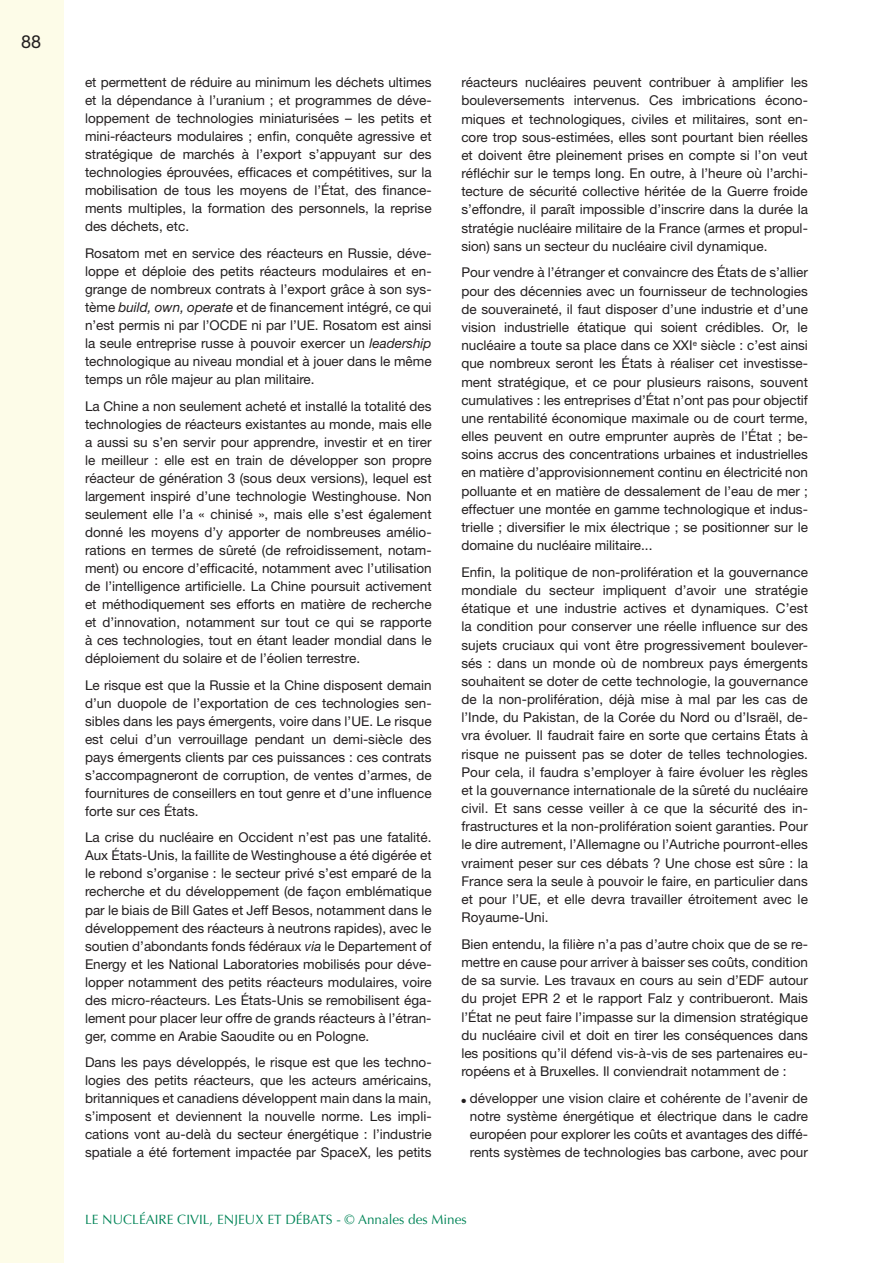
<style>
.page{position:relative;width:893px;height:1263px;background:#fff}
.page>*{position:absolute;margin:0;border:0;box-sizing:border-box;transform-origin:0 0}
.t1{font:18px "Helvetica Neue";color:#231f20}
.texte_courant{font:13.5px/18.1px "Helvetica Neue";color:#231f20;text-align:justify}
.t2{font:13.5px "Optima";color:#008457}
.s1{font-style:italic}
</style>
<div class="page">
<div style="left:0;top:0;width:64px;height:1263px;background:#fdfce8"></div>
<p class="t1" style="left:21px;top:31px;width:22px">88</p>
<p class="texte_courant" style="left:85px;top:73px;width:348px">et permettent de réduire au minimum les déchets ultimes et la dépendance à l’uranium ; et programmes de déve&shy;loppement de technologies miniaturisées – les petits et mini-réacteurs modulaires ; enfin, conquête agressive et stratégique de marchés à l’export s’appuyant sur des technologies éprouvées, efficaces et compétitives, sur la mobilisation de tous les moyens de l’État, des finance&shy;ments multiples, la formation des personnels, la reprise des déchets, etc.</p>
<p class="texte_courant" style="left:85px;top:244px;width:348px">Rosatom met en service des réacteurs en Russie, déve&shy;loppe et déploie des petits réacteurs modulaires et en&shy;grange de nombreux contrats à l’export grâce à son sys&shy;tème <span class="s1">build, own, operate</span> et de financement intégré, ce qui n’est permis ni par l’OCDE ni par l’UE. Rosatom est ainsi la seule entreprise russe à pouvoir exercer un <span class="s1">leadership </span>technologique au niveau mondial et à jouer dans le même temps un rôle majeur au plan militaire.</p>
<p class="texte_courant" style="left:85px;top:397px;width:348px">La Chine a non seulement acheté et installé la totalité des technologies de réacteurs existantes au monde, mais elle a aussi su s’en servir pour apprendre, investir et en tirer le meilleur : elle est en train de développer son propre réacteur de génération 3 (sous deux versions), lequel est largement inspiré d’une technologie Westinghouse. Non seulement elle l’a « chinisé », mais elle s’est également donné les moyens d’y apporter de nombreuses amélio&shy;rations en termes de sûreté (de refroidissement, notam&shy;ment) ou encore d’efficacité, notamment avec l’utilisation de l’intelligence artificielle. La Chine poursuit activement et méthodiquement ses efforts en matière de recherche et d’innovation, notamment sur tout ce qui se rapporte à ces technologies, tout en étant leader mondial dans le déploiement du solaire et de l’éolien terrestre.</p>
<p class="texte_courant" style="left:85px;top:676px;width:348px">Le risque est que la Russie et la Chine disposent demain d’un duopole de l’exportation de ces technologies sen&shy;sibles dans les pays émergents, voire dans l’UE. Le risque est celui d’un verrouillage pendant un demi-siècle des pays émergents clients par ces puissances : ces contrats s’accompagneront de corruption, de ventes d’armes, de fournitures de conseillers en tout genre et d’une influence forte sur ces États.</p>
<p class="texte_courant" style="left:85px;top:828px;width:348px">La crise du nucléaire en Occident n’est pas une fatalité.<br>Aux États-Unis, la faillite de Westinghouse a été digérée et le rebond s’organise : le secteur privé s’est emparé de la recherche et du développement (de façon emblématique par le biais de Bill Gates et Jeff Besos, notamment dans le développement des réacteurs à neutrons rapides), avec le soutien d’abondants fonds fédéraux <span class="s1">via</span> le Departement of Energy et les National Laboratories mobilisés pour déve&shy;lopper notamment des petits réacteurs modulaires, voire des micro-réacteurs. Les États-Unis se remobilisent éga&shy;lement pour placer leur offre de grands réacteurs à l’étran&shy;ger, comme en Arabie Saoudite ou en Pologne.</p>
<p class="texte_courant" style="left:85px;top:1053px;width:348px">Dans les pays développés, le risque est que les techno&shy;logies des petits réacteurs, que les acteurs américains, britanniques et canadiens développent main dans la main, s’imposent et deviennent la nouvelle norme. Les impli&shy;cations vont au-delà du secteur énergétique : l’industrie spatiale a été fortement impactée par SpaceX, les petits</p>
<p class="texte_courant" style="left:461px;top:73px;width:348px">réacteurs nucléaires peuvent contribuer à amplifier les bouleversements intervenus. Ces imbrications écono&shy;miques et technologiques, civiles et militaires, sont en&shy;core trop sous-estimées, elles sont pourtant bien réelles et doivent être pleinement prises en compte si l’on veut réfléchir sur le temps long. En outre, à l’heure où l’archi&shy;tecture de sécurité collective héritée de la Guerre froide s’effondre, il paraît impossible d’inscrire dans la durée la stratégie nucléaire militaire de la France (armes et propul&shy;sion) sans un secteur du nucléaire civil dynamique.</p>
<p class="texte_courant" style="left:461px;top:263px;width:348px">Pour vendre à l’étranger et convaincre des États de s’allier pour des décennies avec un fournisseur de technologies de souveraineté, il faut disposer d’une industrie et d’une vision industrielle étatique qui soient crédibles. Or, le nucléaire a toute sa place dans ce XXI<sup>e</sup> siècle : c’est ainsi que nombreux seront les États à réaliser cet investisse&shy;ment stratégique, et ce pour plusieurs raisons, souvent cumulatives : les entreprises d’État n’ont pas pour objectif une rentabilité économique maximale ou de court terme, elles peuvent en outre emprunter auprès de l’État ; be&shy;soins accrus des concentrations urbaines et industrielles en matière d’approvisionnement continu en électricité non polluante et en matière de dessalement de l’eau de mer ; effectuer une montée en gamme technologique et indus&shy;trielle ; diversifier le mix électrique ; se positionner sur le domaine du nucléaire militaire...</p>
<p class="texte_courant" style="left:461px;top:563px;width:348px">Enfin, la politique de non-prolifération et la gouvernance mondiale du secteur impliquent d’avoir une stratégie étatique et une industrie actives et dynamiques. C’est la condition pour conserver une réelle influence sur des sujets cruciaux qui vont être progressivement boulever&shy;sés : dans un monde où de nombreux pays émergents souhaitent se doter de cette technologie, la gouvernance de la non-prolifération, déjà mise à mal par les cas de l’Inde, du Pakistan, de la Corée du Nord ou d’Israël, de&shy;vra évoluer. Il faudrait faire en sorte que certains États à risque ne puissent pas se doter de telles technologies.<br>Pour cela, il faudra s’employer à faire évoluer les règles et la gouvernance internationale de la sûreté du nucléaire civil. Et sans cesse veiller à ce que la sécurité des in&shy;frastructures et la non-prolifération soient garanties. Pour le dire autrement, l’Allemagne ou l’Autriche pourront-elles vraiment peser sur ces débats ? Une chose est sûre : la France sera la seule à pouvoir le faire, en particulier dans et pour l’UE, et elle devra travailler étroitement avec le Royaume-Uni.</p>
<p class="texte_courant" style="left:461px;top:935px;width:348px">Bien entendu, la filière n’a pas d’autre choix que de se re&shy;mettre en cause pour arriver à baisser ses coûts, condition de sa survie. Les travaux en cours au sein d’EDF autour du projet EPR 2 et le rapport Falz y contribueront. Mais l’État ne peut faire l’impasse sur la dimension stratégique du nucléaire civil et doit en tirer les conséquences dans les positions qu’il défend vis-à-vis de ses partenaires eu&shy;ropéens et à Bruxelles. Il conviendrait notamment de :</p>
<p class="texte_courant" style="left:470px;top:1089px;width:340px;text-indent:-9px">● développer une vision claire et cohérente de l’avenir de notre système énergétique et électrique dans le cadre européen pour explorer les coûts et avantages des diffé&shy;rents systèmes de technologies bas carbone, avec pour</p>
<p class="t2" style="left:85px;top:1212px;width:383px">LE NUCLÉAIRE CIVIL, ENJEUX ET DÉBATS - © Annales des Mines</p>
</div>
